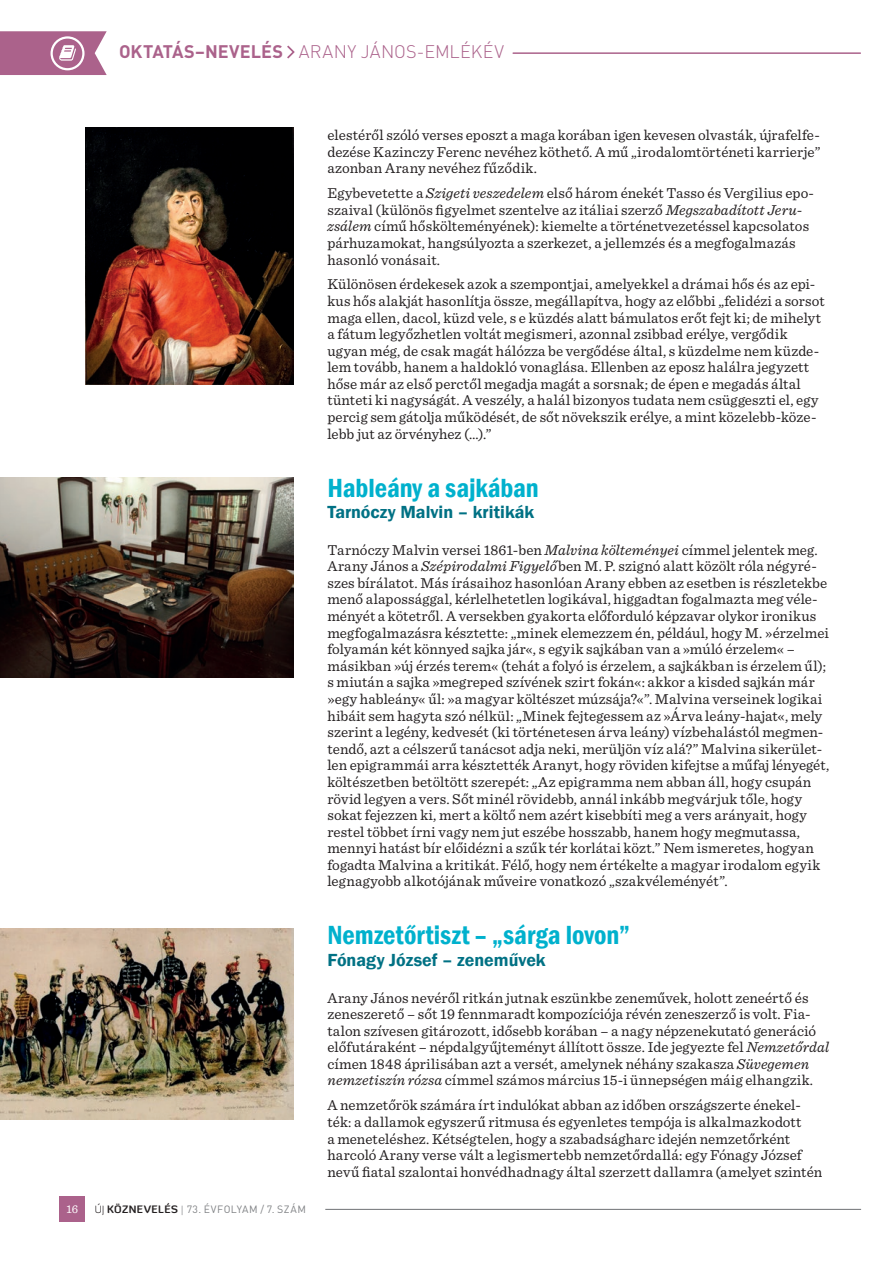
<style>
.page{position:relative;width:893px;height:1263px;background:#fff}
.page>*{position:absolute;margin:0;border:0;box-sizing:border-box;transform-origin:0 0}
.Alcím_cikk{font:600 condensed 27px "Franklin Gothic";color:#00b1cd}
.Acím_cikk_2{font:600 18px "Franklin Gothic";color:#007184}
.t1{font:300 18px "DIN Pro";letter-spacing:.015em;color:#ab628b}
.Body_text{font:15px/16.6px "Sentinel";letter-spacing:.005em;color:#231f20}
.Body_text_fél_sor_fö{font:15px/16.6px "Sentinel";letter-spacing:.005em;color:#231f20}
.t2{font:12px "Sentinel";color:#fff}
.t3{font:10.5px "DIN Pro";letter-spacing:.04em;color:#808285}
.s1{font-weight:700}
.s2{font-family:"Diavlo";font-weight:300;color:#231f20}
.s3{font-family:"Diavlo";font-weight:700;color:#231f20}
.s4{font-family:"Sentinel"}
.s5{font-style:italic}
</style>
<div class="page">
<div style="left:60px;top:1197px;width:25px;height:25px;background:#ab628b"></div>
<hr style="left:325px;top:1209px;width:536px;height:1px;background:#808285">
<svg style="left:287px;top:46px;width:8px;height:12px"></svg>
<hr style="left:513px;top:52px;width:347px;height:2px;background:#ab628b">
<svg style="left:0;top:31px;width:107px;height:44px;background:#b7799b"></svg>
<img style="left:85px;top:128px;width:208px;height:256px">
<img style="left:0;top:478px;width:293px;height:199px">
<img style="left:0;top:928px;width:293px;height:192px">
<p class="t1" style="left:119px;top:40px;width:386px"><span class="s1">OKTATÁS–NEVELÉS</span> ARANY JÁNOS-EMLÉKÉV</p>
<p class="t2" style="left:66px;top:1200px;width:13px">16</p>
<p class="t3" style="left:95px;top:1202px;width:213px"><span class="s2">ÚJ</span> <span class="s3">KÖZNEVELÉS</span> <span class="s4">|</span> 73. ÉVFOLYAM / 7. SZÁM</p>
<p class="Body_text" style="left:327px;top:126px;width:495px;text-align:justify">elestéről szóló verses eposzt a maga korában igen kevesen olvasták, újrafelfe&shy;dezése Kazinczy Ferenc nevéhez köthető. A mű „irodalomtörténeti karrierje” azonban Arany nevéhez fűződik.</p>
<p class="Body_text_fél_sor_fö" style="left:327px;top:184px;width:488px">Egybevetette a <span class="s5">Szigeti veszedelem</span> első három énekét Tasso és Vergilius epo&shy;szaival (különös figyelmet szentelve az itáliai szerző <span class="s5">Megszabadított Jeru&shy;zsálem</span> című hőskölteményének): kiemelte a történetvezetéssel kapcsolatos párhuzamokat, hangsúlyozta a szerkezet, a jellemzés és a megfogalmazás hasonló vonásait.</p>
<p class="Body_text_fél_sor_fö" style="left:327px;top:275px;width:499px">Különösen érdekesek azok a szempontjai, amelyekkel a drámai hős és az epi&shy;kus hős alakját hasonlítja össze, megállapítva, hogy az előbbi „felidézi a sorsot maga ellen, dacol, küzd vele, s e küzdés alatt bámulatos erőt fejt ki; de mihelyt a fátum legyőzhetlen voltát megismeri, azonnal zsibbad erélye, vergődik ugyan még, de csak magát hálózza be vergődése által, s küzdelme nem küzde&shy;lem tovább, hanem a haldokló vonaglása. Ellenben az eposz halálra jegyzett hőse már az első perctől megadja magát a sorsnak; de épen e megadás által tünteti ki nagyságát. A veszély, a halál bizonyos tudata nem csüggeszti el, egy percig sem gátolja működését, de sőt növekszik erélye, a mint közelebb-köze&shy;lebb jut az örvényhez (…).”</p>
<p class="Alcím_cikk" style="left:327px;top:469px;width:213px">Hableány a sajkában</p>
<p class="Acím_cikk_2" style="left:327px;top:501px;width:208px">Tarnóczy Malvin – kritikák</p>
<p class="Body_text" style="left:327px;top:540px;width:503px">Tarnóczy Malvin versei 1861-ben <span class="s5">Malvina költeményei</span> címmel jelentek meg.<br>Arany János a <span class="s5">Szépirodalmi Figyelő</span>ben M. P. szignó alatt közölt róla négyré&shy;szes bírálatot. Más írásaihoz hasonlóan Arany ebben az esetben is részletekbe menő alapossággal, kérlelhetetlen logikával, higgadtan fogalmazta meg véle&shy;ményét a kötetről. A versekben gyakorta előforduló képzavar olykor ironikus megfogalmazásra késztette: „minek elemezzem én, például, hogy M. »érzelmei folyamán két könnyed sajka jár«, s egyik sajkában van a »múló érzelem« – másikban »új érzés terem« (tehát a folyó is érzelem, a sajkákban is érzelem űl); s miután a sajka »megreped szívének szirt fokán«: akkor a kisded sajkán már »egy hableány« űl: »a magyar költészet múzsája?«”. Malvina verseinek logikai hibáit sem hagyta szó nélkül: „Minek fejtegessem az »Árva leány-hajat«, mely szerint a legény, kedvesét (ki történetesen árva leány) vízbehalástól megmen&shy;tendő, azt a célszerű tanácsot adja neki, merüljön víz alá?” Malvina sikerület&shy;len epigrammái arra késztették Aranyt, hogy röviden kifejtse a műfaj lényegét, költészetben betöltött szerepét: „Az epigramma nem abban áll, hogy csupán rövid legyen a vers. Sőt minél rövidebb, annál inkább megvárjuk tőle, hogy sokat fejezzen ki, mert a költő nem azért kisebbíti meg a vers arányait, hogy restel többet írni vagy nem jut eszébe hosszabb, hanem hogy megmutassa, mennyi hatást bír előidézni a szűk tér korlátai közt.” Nem ismeretes, hogyan fogadta Malvina a kritikát. Félő, hogy nem értékelte a magyar irodalom egyik legnagyobb alkotójának műveire vonatkozó „szakvéleményét”.</p>
<p class="Alcím_cikk" style="left:327px;top:917px;width:304px">Nemzetőrtiszt – „sárga lovon”</p>
<p class="Acím_cikk_2" style="left:327px;top:949px;width:220px">Fónagy József – zeneművek</p>
<p class="Body_text" style="left:327px;top:988px;width:503px">Arany János nevéről ritkán jutnak eszünkbe zeneművek, holott zeneértő és zeneszerető – sőt 19 fennmaradt kompozíciója révén zeneszerző is volt. Fia&shy;talon szívesen gitározott, idősebb korában – a nagy népzenekutató generáció előfutáraként – népdalgyűjteményt állított össze. Ide jegyezte fel <span class="s5">Nemzetőrdal </span>címen 1848 áprilisában azt a versét, amelynek néhány szakasza <span class="s5">Süvegemen nemzetiszín rózsa</span> címmel számos március 15-i ünnepségen máig elhangzik.</p>
<p class="Body_text_fél_sor_fö" style="left:327px;top:1096px;width:496px">A nemzetőrök számára írt indulókat abban az időben országszerte énekel&shy;ték: a dallamok egyszerű ritmusa és egyenletes tempója is alkalmazkodott<br>a meneteléshez. Kétségtelen, hogy a szabadságharc idején nemzetőrként harcoló Arany verse vált a legismertebb nemzetőrdallá: egy Fónagy József nevű fiatal szalontai honvédhadnagy által szerzett dallamra (amelyet szintén</p>
</div>
